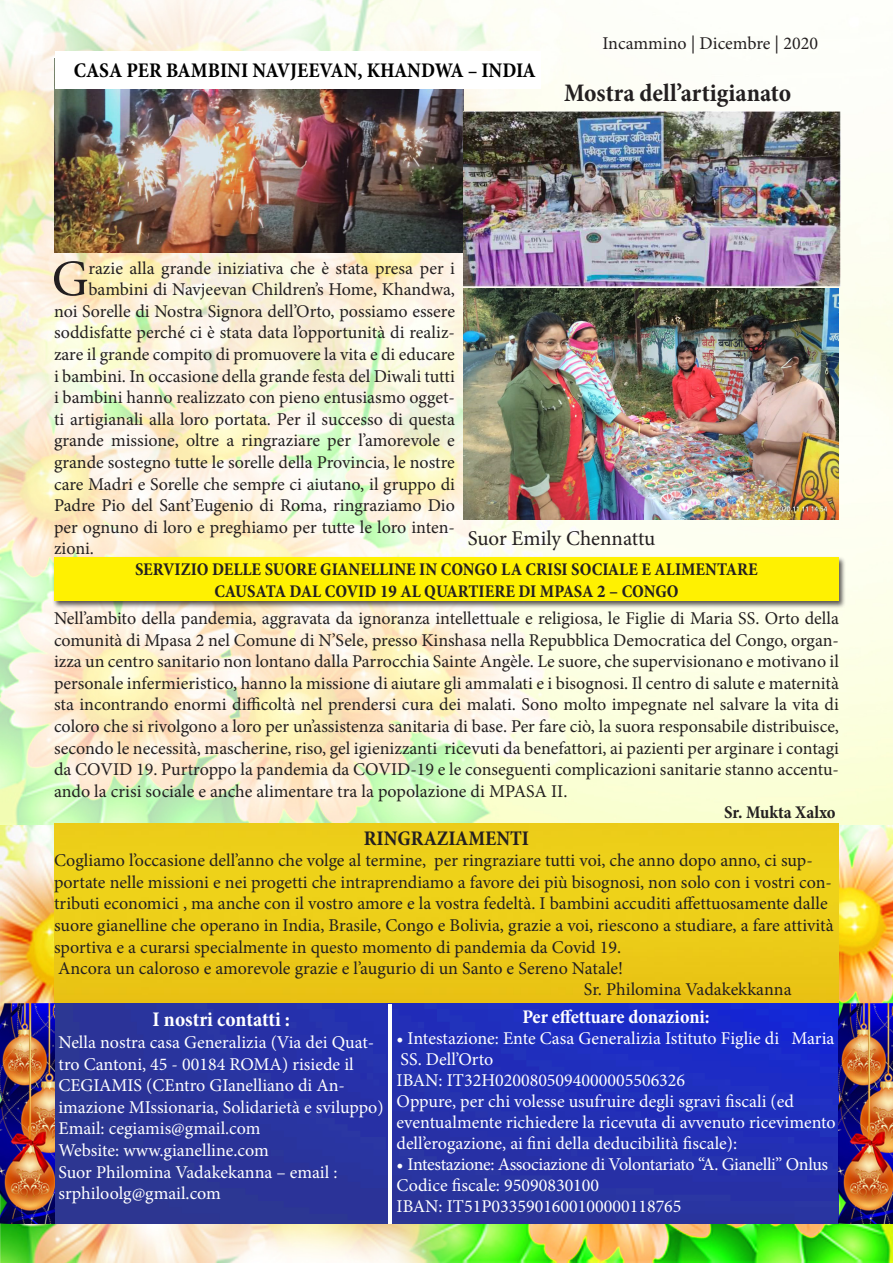
<style>
.page{position:relative;width:893px;height:1263px;background:#fff}
.page>*{position:absolute;margin:0;border:0;box-sizing:border-box;transform-origin:0 0}
.t1{font:51.3px "Minion Pro";color:#231f20}
.t2{font:700 condensed 25.5px "Minion Pro";color:#231f20}
.t3{font:700 condensed 21px "Minion Pro";color:#000}
.t4{font:21px "Minion Pro";letter-spacing:-.005em;color:#231f20}
.t5{font:700 condensed 21px "Minion Pro";letter-spacing:-.005em;color:#fff}
.t6{font:700 condensed 21px "Minion Pro";color:#231f20}
.t7{font:700 condensed 19.5px "Minion Pro";letter-spacing:-.005em;color:#fff}
.t8{font:18px/21.6px "Minion Pro";color:#231f20;text-align:justify}
.t9{font:18px/21.6px "Minion Pro";color:#fff}
.t10{font:700 condensed 18px "Minion Pro";color:#231f20}
.t11{font:18px "Minion Pro";letter-spacing:-.025em;color:#fff}
.s1{font-size:19.5px}
</style>
<div class="page">
<img style="left:0;top:824px;width:893px;height:439px">
<img style="left:0;top:0;width:893px;height:824px">
<div style="left:52px;top:556px;width:794px;height:52px;background:#231f20;opacity:.75"></div>
<div style="left:54px;top:558px;width:784px;height:43px;background:#fff101"></div>
<img style="left:54px;top:823px;width:785px;height:400px">
<img style="left:54px;top:58px;width:410px;height:194px">
<img style="left:463px;top:111px;width:377px;height:175px">
<img style="left:463px;top:288px;width:376px;height:232px">
<div style="left:55px;top:52px;width:486px;height:37px;background:#fff"></div>
<img style="left:839px;top:1003px;width:54px;height:220px">
<img style="left:0;top:1003px;width:54px;height:220px">
<hr style="left:388px;top:1004px;width:3px;height:219px;background:#fff">
<p class="t3" style="left:74px;top:56px;width:463px">CASA PER BAMBINI NAVJEEVAN, KHANDWA <span class="s1">–</span> INDIA</p>
<p class="t8" style="left:602px;top:33px;width:217px">Incammino | Dicembre | 2020</p>
<p class="t8" style="left:591px;top:33px;width:217px">Incammino | Dicembre | 2020</p>
<p class="t2" style="left:564px;top:76px;width:228px">Mostra dell’artigianato</p>
<p class="t1" style="left:52px;top:244px;width:38px">G</p>
<p class="t8" style="left:88px;top:257px;width:368px">razie alla grande iniziativa che è stata presa per i</p>
<p class="t8" style="left:88px;top:279px;width:368px">bambini di Navjeevan Children’s Home, Khandwa,</p>
<p class="t8" style="left:54px;top:300px;width:403px">noi Sorelle di Nostra Signora dell’Orto, possiamo essere</p>
<p class="t8" style="left:54px;top:322px;width:402px">soddisfatte perché ci è stata data l’opportunità di realiz-</p>
<p class="t8" style="left:54px;top:343px;width:402px">zare il grande compito di promuovere la vita e di educare</p>
<p class="t8" style="left:54px;top:365px;width:402px">i bambini. In occasione della grande festa del Diwali tutti</p>
<p class="t8" style="left:54px;top:387px;width:402px">i bambini hanno realizzato con pieno entusiasmo ogget-</p>
<p class="t8" style="left:54px;top:408px;width:403px">ti artigianali alla loro portata. Per il successo di questa</p>
<p class="t8" style="left:54px;top:430px;width:402px">grande missione, oltre a ringraziare per l’amorevole e</p>
<p class="t8" style="left:54px;top:451px;width:402px">grande sostegno tutte le sorelle della Provincia, le nostre</p>
<p class="t8" style="left:54px;top:473px;width:403px">care Madri e Sorelle che sempre ci aiutano, il gruppo di</p>
<p class="t8" style="left:54px;top:495px;width:402px">Padre Pio del Sant’Eugenio di Roma, ringraziamo Dio</p>
<p class="t8" style="left:54px;top:516px;width:402px">per ognuno di loro e preghiamo per tutte le loro inten-</p>
<p class="t8" style="left:54px;top:538px;width:42px">zioni.</p>
<p class="t4" style="left:468px;top:524px;width:189px">Suor Emily Chennattu</p>
<p class="t10" style="left:135px;top:557px;width:624px">SERVIZIO DELLE SUORE GIANELLINE IN CONGO LA CRISI SOCIALE E ALIMENTARE</p>
<p class="t10" style="left:214px;top:579px;width:466px">CAUSATA DAL COVID 19 AL QUARTIERE DI MPASA 2 – CONGO</p>
<p class="t8" style="left:54px;top:607px;width:787px">Nell’ambito della pandemia, aggravata da ignoranza intellettuale e religiosa, le Figlie di Maria SS. Orto della comunità di Mpasa 2 nel Comune di N’Sele, presso Kinshasa nella Repubblica Democratica del Congo, organ&shy;izza un centro sanitario non lontano dalla Parrocchia Sainte Angèle. Le suore, che supervisionano e motivano il personale infermieristico, hanno la missione di aiutare gli ammalati e i bisognosi. Il centro di salute e maternità sta incontrando enormi difficoltà nel prendersi cura dei malati. Sono molto impegnate nel salvare la vita di coloro che si rivolgono a loro per un’assistenza sanitaria di base. Per fare ciò, la suora responsabile distribuisce, secondo le necessità, mascherine, riso, gel igienizzanti ricevuti da benefattori, ai pazienti per arginare i contagi da COVID 19. Purtroppo la pandemia da COVID-19 e le conseguenti complicazioni sanitarie stanno accentu&shy;ando la crisi sociale e anche alimentare tra la popolazione di MPASA II.</p>
<p class="t10" style="left:724px;top:800px;width:113px">Sr. Mukta Xalxo</p>
<p class="t6" style="left:364px;top:823px;width:167px">RINGRAZIAMENTI</p>
<p class="t8" style="left:54px;top:850px;width:781px;text-align:left">Cogliamo l’occasione dell’anno che volge al termine, per ringraziare tutti voi, che anno dopo anno, ci sup&shy;portate nelle missioni e nei progetti che intraprendiamo a favore dei più bisognosi, non solo con i vostri con&shy;tributi economici , ma anche con il vostro amore e la vostra fedeltà. I bambini accuditi affettuosamente dalle suore gianelline che operano in India, Brasile, Congo e Bolivia, grazie a voi, riescono a studiare, a fare attività sportiva e a curarsi specialmente in questo momento di pandemia da Covid 19.</p>
<p class="t8" style="left:58px;top:958px;width:567px">Ancora un caloroso e amorevole grazie e l’augurio di un Santo e Sereno Natale!</p>
<p class="t8" style="left:584px;top:979px;width:209px">Sr. Philomina Vadakekkanna</p>
<p class="t5" style="left:153px;top:1005px;width:139px">I nostri contatti :</p>
<p class="t9" style="left:58px;top:1031px;width:327px">Nella nostra casa Generalizia (Via dei Quat&shy;tro Cantoni, 45 - 00184 ROMA) risiede il CEGIAMIS (CEntro GIanelliano di An&shy;imazione MIssionaria, Solidarietà e sviluppo)</p>
<p class="t9" style="left:58px;top:1118px;width:204px">Email: cegiamis@gmail.com</p>
<p class="t9" style="left:58px;top:1139px;width:212px">Website: www.gianelline.com</p>
<p class="t9" style="left:58px;top:1161px;width:281px">Suor Philomina Vadakekanna – email :</p>
<p class="t9" style="left:58px;top:1183px;width:164px">srphiloolg@gmail.com</p>
<p class="t7" style="left:522px;top:1003px;width:189px">Per effettuare donazioni:</p>
<p class="t9" style="left:396px;top:1027px;width:439px">• Intestazione: Ente Casa Generalizia Istituto Figlie di Maria</p>
<p class="t9" style="left:401px;top:1048px;width:94px">SS. Dell’Orto</p>
<p class="t9" style="left:396px;top:1069px;width:290px">IBAN: IT32H0200805094000005506326</p>
<p class="t9" style="left:396px;top:1091px;width:441px;line-height:21px">Oppure, per chi volesse usufruire degli sgravi fiscali (ed eventualmente richiedere la ricevuta di avvenuto ricevimento dell’erogazione, ai fini della deducibilità fiscale):</p>
<p class="t11" style="left:396px;top:1152px;width:433px">• Intestazione: Associazione di Volontariato “A. Gianelli” Onlus</p>
<p class="t9" style="left:396px;top:1174px;width:204px">Codice fiscale: 95090830100</p>
<p class="t9" style="left:396px;top:1195px;width:287px">IBAN: IT51P0335901600100000118765</p>
</div>
